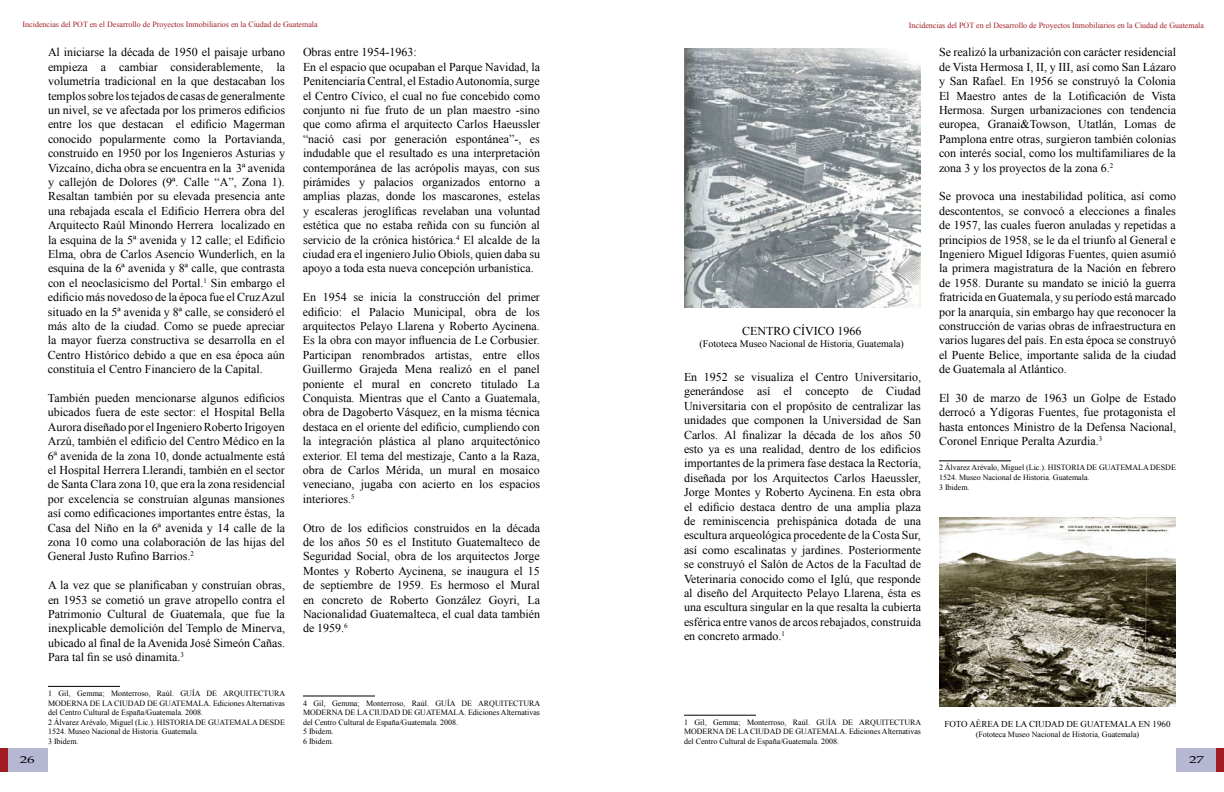
<style>
.page{position:relative;width:1224px;height:792px;background:#fff}
.page>*{position:absolute;margin:0;border:0;box-sizing:border-box;transform-origin:0 0}
.t1{font:12px/14.4px "Times New Roman";color:#000;text-align:justify}
.t2{font:10px "Times New Roman";color:#000}
.t3{font:10px "Book Antiqua";color:#000;scale:1.5 1}
.t4{font:9px "Times New Roman";color:#000}
.t5{font:8px/9.6px "Times New Roman";color:#000}
.t6{font:8px "Times New Roman";color:#a11d23}
</style>
<div class="page">
<div style="left:7px;top:748px;width:41px;height:23px;background:#b6b8d3"></div>
<div style="left:0;top:748px;width:7px;height:23px;background:#a11d23"></div>
<div style="left:1176px;top:748px;width:41px;height:23px;background:#b6b8d3"></div>
<div style="left:1217px;top:748px;width:7px;height:23px;background:#a11d23"></div>
<hr style="left:48px;top:686px;width:72px;height:1px;background:#000">
<hr style="left:303px;top:696px;width:72px;height:1px;background:#000">
<img style="left:684px;top:48px;width:237px;height:259px">
<hr style="left:684px;top:715px;width:72px;height:1px;background:#000">
<hr style="left:939px;top:460px;width:72px;height:1px;background:#000">
<img style="left:939px;top:518px;width:237px;height:189px">
<p class="t6" style="left:23px;top:19px;width:297px">Incidencias del POT en el Desarrollo de Proyectos Inmobiliarios en la Ciudad de Guatemala</p>
<p class="t1" style="left:48px;top:45px;width:239px">Al iniciarse la década de 1950 el paisaje urbano empieza a cambiar considerablemente, la volumetría tradicional en la que destacaban los templos sobre los tejados de casas de generalmente un nivel, se ve afectada por los primeros edificios entre los que destacan el edificio Magerman conocido popularmente como la Portavianda, construido en 1950 por los Ingenieros Asturias y Vizcaíno, dicha obra se encuentra en la 3ª avenida y callejón de Dolores (9ª. Calle “A”, Zona 1).<br>Resaltan también por su elevada presencia ante una rebajada escala el Edificio Herrera obra del Arquitecto Raúl Minondo Herrera localizado en la esquina de la 5ª avenida y 12 calle; el Edificio Elma, obra de Carlos Asencio Wunderlich, en la esquina de la 6ª avenida y 8ª calle, que contrasta con el neoclasicismo del Portal.<sup>1</sup> Sin embargo el edificio más novedoso de la época fue el Cruz Azul situado en la 5ª avenida y 8ª calle, se consideró el más alto de la ciudad. Como se puede apreciar la mayor fuerza constructiva se desarrolla en el Centro Histórico debido a que en esa época aún constituía el Centro Financiero de la Capital.</p>
<p class="t1" style="left:48px;top:391px;width:239px">También pueden mencionarse algunos edificios ubicados fuera de este sector: el Hospital Bella Aurora diseñado por el Ingeniero Roberto Irigoyen Arzú, también el edificio del Centro Médico en la 6ª avenida de la zona 10, donde actualmente está el Hospital Herrera Llerandi, también en el sector de Santa Clara zona 10, que era la zona residencial por excelencia se construían algunas mansiones así como edificaciones importantes entre éstas, la Casa del Niño en la 6ª avenida y 14 calle de la zona 10 como una colaboración de las hijas del General Justo Rufino Barrios.<sup>2</sup></p>
<p class="t1" style="left:48px;top:578px;width:239px">A la vez que se planificaban y construían obras, en 1953 se cometió un grave atropello contra el Patrimonio Cultural de Guatemala, que fue la inexplicable demolición del Templo de Minerva, ubicado al final de la Avenida José Simeón Cañas.<br>Para tal fin se usó dinamita.<sup>3</sup></p>
<p class="t5" style="left:48px;top:688px;width:239px">1 Gil, Gemma; Monterroso, Raúl. GUÍA DE ARQUITECTURA MODERNA DE LA CIUDAD DE GUATEMALA. Ediciones Alternativas del Centro Cultural de España/Guatemala. 2008.<br>2 Álvarez Arévalo, Miguel (Lic.). HISTORIA DE GUATEMALA DESDE 1524. Museo Nacional de Historia. Guatemala.<br>3 Ibidem.</p>
<p class="t1" style="left:303px;top:45px;width:239px;text-align:left">Obras entre 1954-1963:<br>En el espacio que ocupaban el Parque Navidad, la Penitenciaría Central, el Estadio Autonomía, surge el Centro Cívico, el cual no fue concebido como conjunto ni fue fruto de un plan maestro -sino que como afirma el arquitecto Carlos Haeussler “nació casi por generación espontánea”-, es indudable que el resultado es una interpretación contemporánea de las acrópolis mayas, con sus pirámides y palacios organizados entorno a amplias plazas, donde los mascarones, estelas y escaleras jeroglíficas revelaban una voluntad estética que no estaba reñida con su función al servicio de la crónica histórica.<sup>4</sup> El alcalde de la ciudad era el ingeniero Julio Obiols, quien daba su apoyo a toda esta nueva concepción urbanística.</p>
<p class="t1" style="left:303px;top:290px;width:239px">En 1954 se inicia la construcción del primer edificio: el Palacio Municipal, obra de los arquitectos Pelayo Llarena y Roberto Aycinena.<br>Es la obra con mayor influencia de Le Corbusier.<br>Participan renombrados artistas, entre ellos Guillermo Grajeda Mena realizó en el panel poniente el mural en concreto titulado La Conquista. Mientras que el Canto a Guatemala, obra de Dagoberto Vásquez, en la misma técnica destaca en el oriente del edificio, cumpliendo con la integración plástica al plano arquitectónico exterior. El tema del mestizaje, Canto a la Raza, obra de Carlos Mérida, un mural en mosaico veneciano, jugaba con acierto en los espacios interiores.<sup>5</sup></p>
<p class="t1" style="left:303px;top:520px;width:239px">Otro de los edificios construidos en la década de los años 50 es el Instituto Guatemalteco de Seguridad Social, obra de los arquitectos Jorge Montes y Roberto Aycinena, se inaugura el 15 de septiembre de 1959. Es hermoso el Mural en concreto de Roberto González Goyri, La Nacionalidad Guatemalteca, el cual data también de 1959.<sup>6</sup></p>
<p class="t5" style="left:303px;top:698px;width:239px">4 Gil, Gemma; Monterroso, Raúl. GUÍA DE ARQUITECTURA MODERNA DE LA CIUDAD DE GUATEMALA. Ediciones Alternativas del Centro Cultural de España/Guatemala. 2008.<br>5 Ibidem.<br>6 Ibidem.</p>
<p class="t6" style="left:909px;top:20px;width:297px">Incidencias del POT en el Desarrollo de Proyectos Inmobiliarios en la Ciudad de Guatemala</p>
<p class="t1" style="left:742px;top:323px;width:121px">CENTRO CÍVICO 1966</p>
<p class="t2" style="left:700px;top:337px;width:206px">(Fototeca Museo Nacional de Historia, Guatemala)</p>
<p class="t1" style="left:684px;top:370px;width:239px">En 1952 se visualiza el Centro Universitario, generándose así el concepto de Ciudad Universitaria con el propósito de centralizar las unidades que componen la Universidad de San Carlos. Al finalizar la década de los años 50 esto ya es una realidad, dentro de los edificios importantes de la primera fase destaca la Rectoría, diseñada por los Arquitectos Carlos Haeussler, Jorge Montes y Roberto Aycinena. En esta obra el edificio destaca dentro de una amplia plaza de reminiscencia prehispánica dotada de una escultura arqueológica procedente de la Costa Sur, así como escalinatas y jardines. Posteriormente se construyó el Salón de Actos de la Facultad de Veterinaria conocido como el Iglú, que responde al diseño del Arquitecto Pelayo Llarena, ésta es una escultura singular en la que resalta la cubierta esférica entre vanos de arcos rebajados, construida en concreto armado.<sup>1</sup></p>
<p class="t1" style="left:939px;top:45px;width:239px">Se realizó la urbanización con carácter residencial de Vista Hermosa I, II, y III, así como San Lázaro y San Rafael. En 1956 se construyó la Colonia El Maestro antes de la Lotificación de Vista Hermosa. Surgen urbanizaciones con tendencia europea, Granai&amp;Towson, Utatlán, Lomas de Pamplona entre otras, surgieron también colonias con interés social, como los multifamiliares de la zona 3 y los proyectos de la zona 6.<sup>2</sup></p>
<p class="t1" style="left:939px;top:189px;width:239px">Se provoca una inestabilidad política, así como descontentos, se convocó a elecciones a finales de 1957, las cuales fueron anuladas y repetidas a principios de 1958, se le da el triunfo al General e Ingeniero Miguel Idígoras Fuentes, quien asumió la primera magistratura de la Nación en febrero de 1958. Durante su mandato se inició la guerra fratricida en Guatemala, y su período está marcado por la anarquía, sin embargo hay que reconocer la construcción de varias obras de infraestructura en varios lugares del país. En esta época se construyó el Puente Belice, importante salida de la ciudad de Guatemala al Atlántico.</p>
<p class="t1" style="left:939px;top:391px;width:239px">El 30 de marzo de 1963 un Golpe de Estado derrocó a Ydígoras Fuentes, fue protagonista el hasta entonces Ministro de la Defensa Nacional, Coronel Enrique Peralta Azurdia.<sup>3</sup></p>
<p class="t5" style="left:939px;top:463px;width:238px">2 Álvarez Arévalo, Miguel (Lic.). HISTORIA DE GUATEMALA DESDE<br>1524. Museo Nacional de Historia. Guatemala.<br>3 Ibidem.</p>
<p class="t5" style="left:684px;top:717px;width:239px;text-align:justify">1 Gil, Gemma; Monterroso, Raúl. GUÍA DE ARQUITECTURA MODERNA DE LA CIUDAD DE GUATEMALA. Ediciones Alternativas del Centro Cultural de España/Guatemala. 2008.</p>
<p class="t4" style="left:944px;top:718px;width:228px">FOTO AÉREA DE LA CIUDAD DE GUATEMALA EN 1960</p>
<p class="t5" style="left:976px;top:729px;width:165px">(Fototeca Museo Nacional de Historia, Guatemala)</p>
<p class="t3" style="left:20px;top:753px;width:11px">26</p>
<p class="t2" style="left:1190px;top:750px;width:11px">27</p>
<p class="t3" style="left:1189px;top:752px;width:11px">27</p>
</div>
